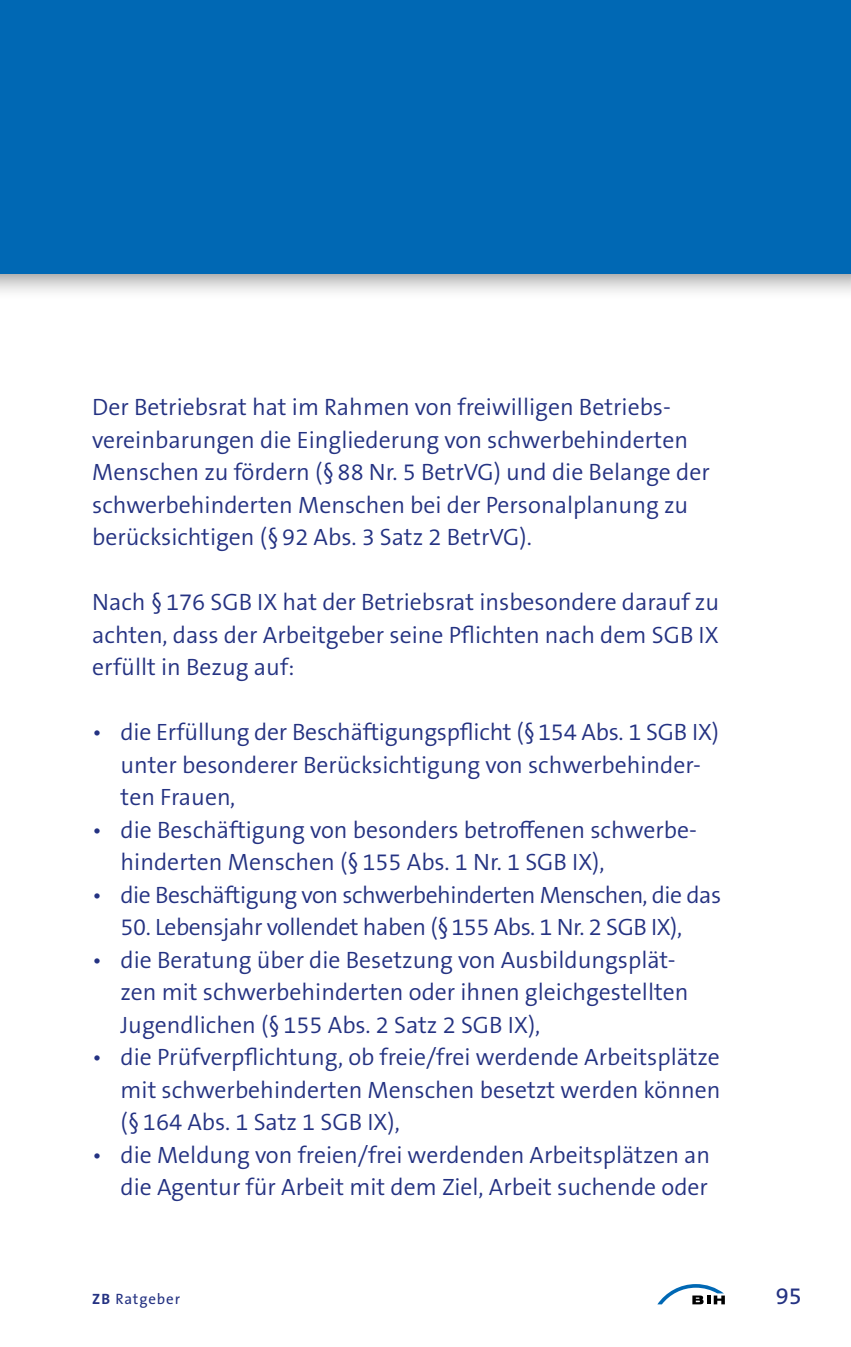
<style>
.page{position:relative;width:851px;height:1347px;background:#fff}
.page>*{position:absolute;margin:0;border:0;box-sizing:border-box;transform-origin:0 0}
.Flie_Flat{font:300 23.75px/32.5px "The Sans B W4";color:#243282}
.Flie_Flat-2{font:300 23.75px "The Sans B W4";letter-spacing:-.02em;color:#243282}
.t1{font:23.75px "The Sans B W5 Plain";color:#243282}
.t2{font:15px "The Sans B W5 Plain";letter-spacing:.06em;color:#243282}
.s1{font-family:"The Sans B W7";font-weight:700}
</style>
<div class="page">
<svg style="left:657px;top:1284px;width:67px;height:20px"></svg>
<div style="left:0;top:0;width:850px;height:300px;background:#000;opacity:.5"></div>
<div style="left:0;top:0;width:850px;height:274px;background:#0068b4"></div>
<p class="Flie_Flat" style="left:92px;top:391px;width:619px">Der Betriebsrat hat im Rahmen von freiwilligen Betriebs&shy;vereinbarungen die Eingliederung von schwerbehinderten Menschen zu fördern (§88 Nr. 5 BetrVG) und die Belange der schwerbehinderten Menschen bei der Personalplanung zu berücksichtigen (§92 Abs. 3 Satz 2 BetrVG).</p>
<p class="Flie_Flat" style="left:92px;top:586px;width:628px;text-align:justify">Nach §176 SGB IX hat der Betriebsrat insbesondere darauf zu achten, dass der Arbeitgeber seine Pflichten nach dem SGB IX erfüllt in Bezug auf:</p>
<p class="Flie_Flat" style="left:120px;top:716px;width:599px;text-indent:-28px">• die Erfüllung der Beschäftigungspflicht (§154 Abs. 1 SGB IX) unter besonderer Berücksichtigung von schwerbehinder&shy;ten Frauen,</p>
<p class="Flie_Flat" style="left:120px;top:813px;width:577px;text-indent:-28px">• die Beschäftigung von besonders betroffenen schwerbe&shy;hinderten Menschen (§155 Abs. 1 Nr. 1 SGB IX),</p>
<p class="Flie_Flat-2" style="left:92px;top:879px;width:630px">• die Beschäftigung von schwerbehinderten Menschen, die das</p>
<p class="Flie_Flat-2" style="left:120px;top:912px;width:563px">50. Lebensjahr vollendet haben (§155 Abs. 1 Nr. 2 SGB IX),</p>
<p class="Flie_Flat" style="left:120px;top:943px;width:569px;text-indent:-28px">• die Beratung über die Besetzung von Ausbildungsplät&shy;zen mit schwerbehinderten oder ihnen gleichgestellten<br>Jugendlichen (§155 Abs. 2 Satz 2 SGB IX),</p>
<p class="Flie_Flat" style="left:120px;top:1041px;width:601px;text-align:justify;text-indent:-28px">• die Prüfverpflichtung, ob freie/frei werdende Arbeitsplätze mit schwerbehinderten Menschen besetzt werden können (§164 Abs. 1 Satz 1 SGB IX),</p>
<p class="Flie_Flat" style="left:92px;top:1138px;width:619px;text-align:right">• die Meldung von freien/frei werdenden Arbeitsplätzen an die Agentur für Arbeit mit dem Ziel, Arbeit suchende oder</p>
<p class="t2" style="left:92px;top:1289px;width:89px"><span class="s1">ZB</span> Ratgeber</p>
<p class="t1" style="left:775px;top:1281px;width:28px">95</p>
</div>
